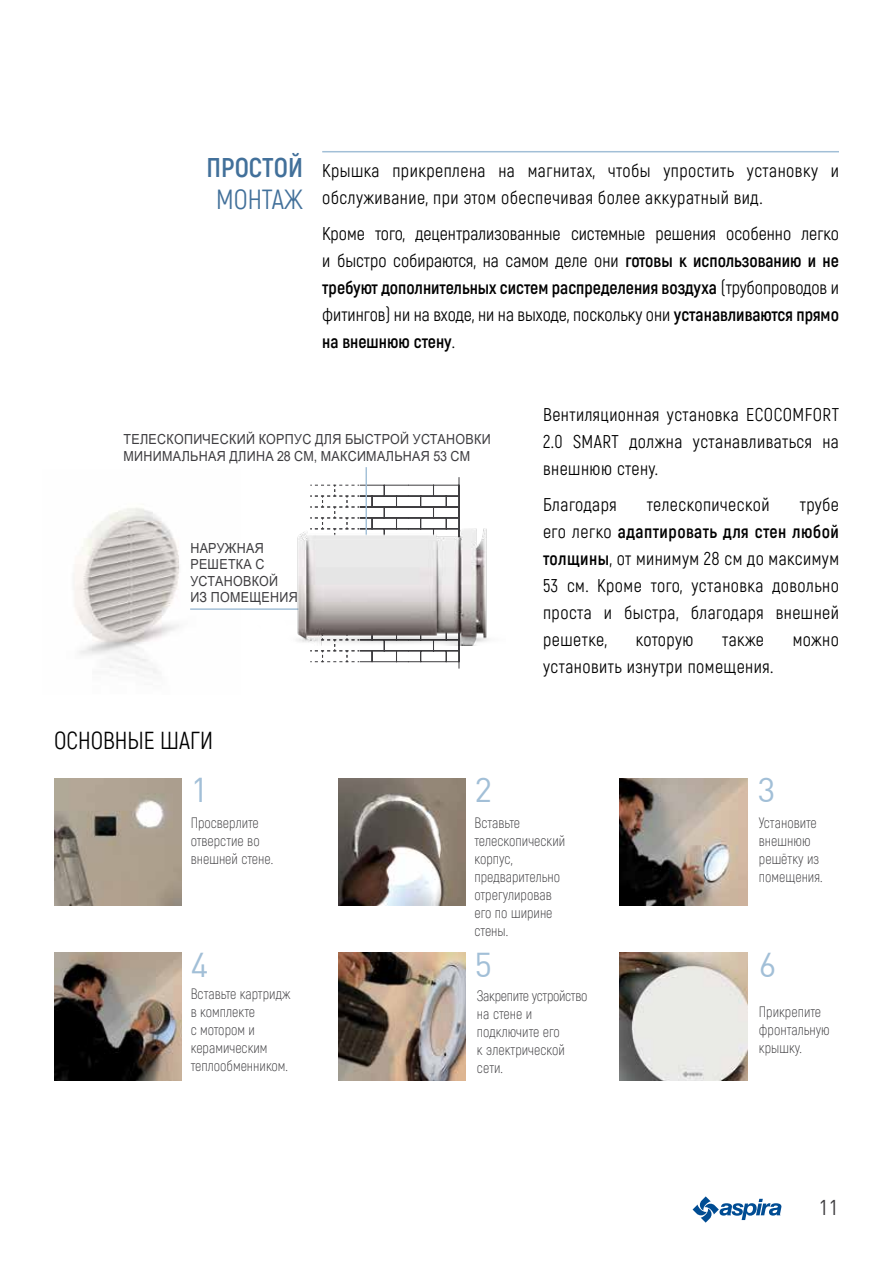
<style>
.page{position:relative;width:893px;height:1263px;background:#fff}
.page>*{position:absolute;margin:0;border:0;box-sizing:border-box;transform-origin:0 0}
.t1{font:33.75px "DIN";color:#a2bfd7}
.t2{font:700 27px "Akrobat";color:#42709a}
.t3{font:27px "Akrobat";color:#42709a}
.t4{font:24px "Akrobat";color:#000}
.t5{font:21px "DIN";color:#3e3d40;scale:.95 1}
.t6{font:18px/27px "Akrobat";letter-spacing:.025em;color:#000;text-align:justify}
.t7{font:18px "Akrobat";letter-spacing:.005em;color:#000}
.t8{font:300 15px/18px "Akrobat";color:#3e3d40;scale:.95 1}
.t9{font:13.8px/16.6px "Arial";letter-spacing:.025em;color:#3e3d40;scale:.9 1}
.s1{font-weight:700}
</style>
<div class="page">
<svg style="left:693px;top:1196px;width:88px;height:26px"></svg>
<img style="left:74px;top:507px;width:105px;height:169px">
<hr style="left:322px;top:151px;width:517px;height:1px;background:#a2bfd7">
<img style="left:54px;top:778px;width:128px;height:128px">
<img style="left:338px;top:778px;width:128px;height:128px">
<img style="left:620px;top:778px;width:127px;height:128px">
<img style="left:54px;top:953px;width:128px;height:127px">
<img style="left:338px;top:953px;width:128px;height:127px">
<svg style="left:310px;top:476px;width:150px;height:193px"></svg>
<hr style="left:366px;top:467px;width:1px;height:94px;background:#a2bfd7">
<hr style="left:190px;top:608px;width:113px;height:2px;background:#a2bfd7">
<img style="left:225px;top:516px;width:264px;height:130px">
<img style="left:620px;top:953px;width:127px;height:127px">
<h2 class="t2" style="left:207px;top:151px;width:98px">ПРОСТОЙ</h2>
<h2 class="t3" style="left:216px;top:184px;width:88px">МОНТАЖ</h2>
<p class="t6" style="left:322px;top:157px;width:518px">Крышка прикреплена на магнитах, чтобы упростить установку и обслуживание, при этом обеспечивая более аккуратный вид.</p>
<p class="t6" style="left:322px;top:220px;width:518px">Кроме того, децентрализованные системные решения особенно легко и быстро собираются, на самом деле они <span class="s1">готовы к использованию и не требуют дополнительных систем распределения воздуха</span> (трубопроводов и фитингов) ни на входе, ни на выходе, поскольку они <span class="s1">устанавливаются прямо на внешнюю стену</span>.</p>
<p class="t9" style="left:124px;top:431px;width:409px">ТЕЛЕСКОПИЧЕСКИЙ КОРПУС ДЛЯ БЫСТРОЙ УСТАНОВКИ<br>МИНИМАЛЬНАЯ ДЛИНА 28 СМ, МАКСИМАЛЬНАЯ 53 СМ</p>
<p class="t9" style="left:190px;top:539px;width:121px">НАРУЖНАЯ<br>РЕШЕТКА С<br>УСТАНОВКОЙ<br>ИЗ ПОМЕЩЕНИЯ</p>
<h3 class="t4" style="left:54px;top:726px;width:160px">ОСНОВНЫЕ ШАГИ</h3>
<h1 class="t1" style="left:191px;top:769px;width:19px">1</h1>
<h1 class="t1" style="left:474px;top:769px;width:19px">2</h1>
<p class="t6" style="left:543px;top:402px;width:297px">Вентиляционная установка ECOCOMFORT 2.0 SMART должна устанавливаться на внешнюю стену.</p>
<p class="t6" style="left:543px;top:491px;width:75px">Благодаря</p>
<p class="t6" style="left:647px;top:491px;width:124px">телескопической</p>
<p class="t6" style="left:543px;top:491px;width:297px;text-indent:257px">трубе его легко <span class="s1">адаптировать для стен любой толщины</span>, от минимум 28 см до максимум 53 см. Кроме того, установка довольно проста и быстра, благодаря внешней решетке,</p>
<p class="t7" style="left:636px;top:629px;width:59px">которую</p>
<p class="t6" style="left:722px;top:626px;width:44px">также</p>
<p class="t6" style="left:793px;top:626px;width:48px">можно</p>
<p class="t6" style="left:543px;top:653px;width:232px">установить изнутри помещения.</p>
<h1 class="t1" style="left:758px;top:769px;width:19px">3</h1>
<p class="t8" style="left:191px;top:813px;width:88px">Просверлите отверстие во внешней стене.</p>
<p class="t8" style="left:474px;top:813px;width:97px">Вставьте телескопический корпус, предварительно отрегулировав его по ширине стены.</p>
<p class="t8" style="left:759px;top:813px;width:68px">Установите внешнюю решётку из помещения.</p>
<h1 class="t1" style="left:191px;top:943px;width:19px">4</h1>
<h1 class="t1" style="left:474px;top:943px;width:19px">5</h1>
<p class="t8" style="left:191px;top:984px;width:106px">Вставьте картридж в комплекте<br>с мотором и керамическим теплообменником.</p>
<p class="t8" style="left:477px;top:986px;width:118px">Закрепите устройство на стене и подключите его<br>к электрической сети.</p>
<h1 class="t1" style="left:759px;top:943px;width:19px">6</h1>
<p class="t8" style="left:759px;top:1002px;width:76px">Прикрепите фронтальную крышку.</p>
<p class="t5" style="left:818px;top:1194px;width:23px">11</p>
</div>
